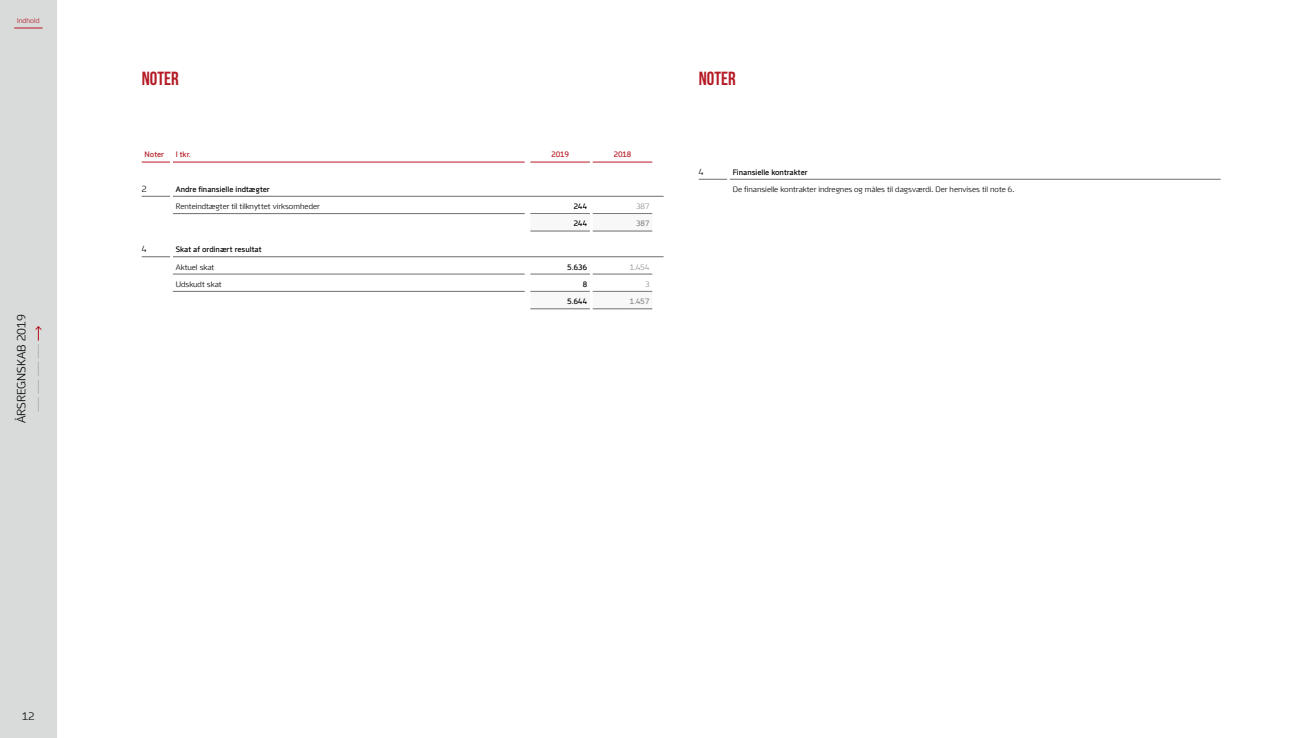
<style>
.page{position:relative;width:1304px;height:738px;background:#fff}
.page>*{position:absolute;margin:0;border:0;box-sizing:border-box;transform-origin:0 0}
.t1{font:19px "Bebas Neue";color:#b51b26}
.t2{font:300 12px "Energi";color:#000}
.t3{font:300 11px "Energi";color:#000}
.t4{font:300 9px "Energi";color:#000}
.t5{font:300 8px "Energi";color:#000}
.t6{font:700 8px "Energi";color:#000}
.t7{font:700 8px "Energi";color:#b51b26}
.t8{font:300 8px "Energi";color:#868786}
.t9{font:700 8px "Energi";color:#868786}
.t10{font:300 7px "Energi";color:#b51b26}
</style>
<div class="page">
<svg style="left:142px;top:161px;width:28px;height:1px"></svg>
<hr style="left:173px;top:161px;width:352px;height:1px;background:#b51b26">
<hr style="left:530px;top:161px;width:60px;height:1px;background:#b51b26">
<hr style="left:593px;top:161px;width:59px;height:1px;background:#b51b26">
<svg style="left:142px;top:196px;width:28px;height:1px"></svg>
<hr style="left:173px;top:196px;width:491px;height:1px;background:#6e6e6e">
<hr style="left:173px;top:213px;width:352px;height:1px;background:#6e6e6e">
<hr style="left:530px;top:213px;width:60px;height:1px;background:#6e6e6e">
<hr style="left:593px;top:213px;width:59px;height:1px;background:#6e6e6e">
<div style="left:530px;top:214px;width:60px;height:16px;background:#f8f8f9"></div>
<hr style="left:530px;top:230px;width:60px;height:1px;background:#6e6e6e">
<div style="left:593px;top:214px;width:59px;height:16px;background:#f8f8f9"></div>
<hr style="left:593px;top:230px;width:59px;height:1px;background:#6e6e6e">
<svg style="left:142px;top:256px;width:28px;height:1px"></svg>
<hr style="left:173px;top:256px;width:491px;height:1px;background:#6e6e6e">
<hr style="left:173px;top:273px;width:352px;height:1px;background:#6e6e6e">
<hr style="left:530px;top:273px;width:60px;height:1px;background:#6e6e6e">
<hr style="left:593px;top:273px;width:59px;height:1px;background:#6e6e6e">
<hr style="left:173px;top:291px;width:352px;height:1px;background:#6e6e6e">
<hr style="left:530px;top:291px;width:60px;height:1px;background:#6e6e6e">
<hr style="left:593px;top:291px;width:59px;height:1px;background:#6e6e6e">
<div style="left:530px;top:292px;width:60px;height:16px;background:#f8f8f9"></div>
<hr style="left:530px;top:308px;width:60px;height:1px;background:#6e6e6e">
<div style="left:593px;top:292px;width:59px;height:16px;background:#f8f8f9"></div>
<hr style="left:593px;top:308px;width:59px;height:1px;background:#6e6e6e">
<svg style="left:699px;top:179px;width:28px;height:1px"></svg>
<hr style="left:730px;top:179px;width:491px;height:1px;background:#6e6e6e">
<div style="left:0;top:0;width:57px;height:737px;background:#d9dada"></div>
<svg style="left:14px;top:27px;width:29px;height:1px"></svg>
<svg style="left:35px;top:326px;width:7px;height:84px"></svg>
<p class="t10" style="left:17px;top:17px;width:24px">Indhold</p>
<h2 class="t2" style="left:15px;top:423px;width:110px;rotate:-90deg">ÅRSREGNSKAB 2019</h2>
<h1 class="t1" style="left:142px;top:68px;width:39px">NOTER</h1>
<h1 class="t1" style="left:699px;top:68px;width:39px">NOTER</h1>
<p class="t7" style="left:145px;top:150px;width:21px">Noter</p>
<p class="t7" style="left:176px;top:150px;width:17px">I tkr.</p>
<p class="t7" style="left:551px;top:150px;width:19px">2019</p>
<p class="t7" style="left:614px;top:150px;width:19px">2018</p>
<p class="t4" style="left:142px;top:184px;width:6px">2</p>
<p class="t6" style="left:176px;top:184px;width:95px">Andre finansielle indtægter</p>
<p class="t5" style="left:176px;top:202px;width:146px">Renteindtægter til tilknyttet virksomheder</p>
<p class="t6" style="left:574px;top:202px;width:15px">244</p>
<p class="t8" style="left:636px;top:202px;width:15px">387</p>
<p class="t6" style="left:574px;top:219px;width:15px">244</p>
<p class="t9" style="left:636px;top:219px;width:15px">387</p>
<p class="t4" style="left:142px;top:244px;width:6px">4</p>
<p class="t6" style="left:176px;top:245px;width:87px">Skat af ordinært resultat</p>
<p class="t5" style="left:176px;top:262px;width:40px">Aktuel skat</p>
<p class="t6" style="left:568px;top:262px;width:21px">5.636</p>
<p class="t8" style="left:630px;top:262px;width:21px">1.454</p>
<p class="t5" style="left:176px;top:280px;width:47px">Udskudt skat</p>
<p class="t6" style="left:583px;top:279px;width:6px">8</p>
<p class="t8" style="left:645px;top:280px;width:6px">3</p>
<p class="t6" style="left:568px;top:296px;width:21px">5.644</p>
<p class="t9" style="left:630px;top:296px;width:21px">1.457</p>
<p class="t4" style="left:699px;top:167px;width:6px">4</p>
<p class="t6" style="left:733px;top:167px;width:76px">Finansielle kontrakter</p>
<p class="t5" style="left:733px;top:184px;width:283px">De finansielle kontrakter indregnes og måles til dagsværdi. Der henvises til note 6.</p>
<h3 class="t3" style="left:22px;top:710px;width:14px">12</h3>
</div>
